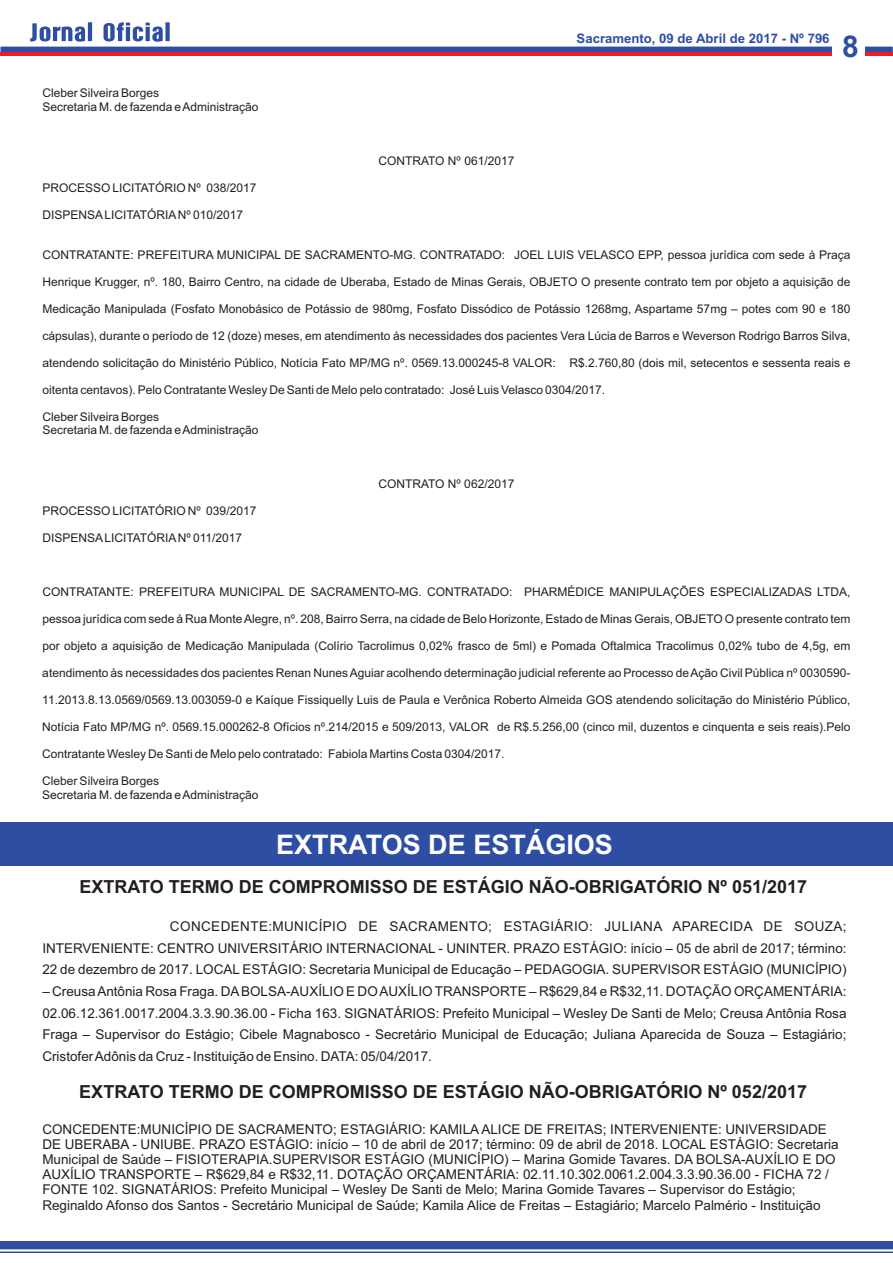
<style>
.page{position:relative;width:893px;height:1263px;background:#fff}
.page>*{position:absolute;margin:0;border:0;box-sizing:border-box;transform-origin:0 0}
.t1{font:700 30px "Arial";color:#2d4ea2}
.t2{font:700 27px "Arial";color:#fff}
.t3{font:700 18px "Arial";color:#231f20}
.t4{font:13.5px/21.6px "Arial";color:#231f20;text-align:justify}
.t5{font:700 13.2px "Arial";color:#2d4ea2}
.t6{font:12px/13.4px "Arial";color:#231f20}
</style>
<div class="page">
<div style="left:0;top:1242px;width:893px;height:11px;background:#98a8d1"></div>
<svg style="left:0;top:1242px;width:893px;height:9px"></svg>
<div style="left:0;top:47px;width:893px;height:7px;background:#2d4ea2"></div>
<hr style="left:0;top:52px;width:893px;height:4px;background:#ed1c24">
<svg style="left:30px;top:22px;width:140px;height:20px"></svg>
<div style="left:833px;top:28px;width:32px;height:44px;background:#fff"></div>
<div style="left:0;top:823px;width:893px;height:43px;background:#2d4ea2"></div>
<p class="t6" style="left:42px;top:87px;width:218px">Cleber Silveira Borges<br>Secretaria M. de fazenda e Administração</p>
<p class="t6" style="left:378px;top:155px;width:137px">CONTRATO Nº 061/2017</p>
<p class="t5" style="left:577px;top:33px;width:255px">Sacramento, 09 de Abril de 2017 - Nº 796</p>
<h1 class="t1" style="left:843px;top:34px;width:18px">7</h1>
<h1 class="t1" style="left:842px;top:35px;width:18px">8</h1>
<p class="t6" style="left:42px;top:182px;width:215px">PROCESSO LICITATÓRIO Nº 038/2017</p>
<p class="t6" style="left:42px;top:209px;width:202px">DISPENSALICITATÓRIANº 010/2017</p>
<p class="t6" style="left:42px;top:249px;width:809px">CONTRATANTE: PREFEITURA MUNICIPAL DE SACRAMENTO-MG. CONTRATADO: JOEL LUIS VELASCO EPP, pessoa jurídica com sede à Praça</p>
<p class="t6" style="left:42px;top:276px;width:809px">Henrique Krugger, nº. 180, Bairro Centro, na cidade de Uberaba, Estado de Minas Gerais, OBJETO O presente contrato tem por objeto a aquisição de</p>
<p class="t6" style="left:42px;top:303px;width:809px">Medicação Manipulada (Fosfato Monobásico de Potássio de 980mg, Fosfato Dissódico de Potássio 1268mg, Aspartame 57mg – potes com 90 e 180</p>
<p class="t6" style="left:42px;top:330px;width:809px">cápsulas), durante o período de 12 (doze) meses, em atendimento às necessidades dos pacientes Vera Lúcia de Barros e Weverson Rodrigo Barros Silva,</p>
<p class="t6" style="left:42px;top:357px;width:809px">atendendo solicitação do Ministério Público, Notícia Fato MP/MG nº. 0569.13.000245-8 VALOR: R$.2.760,80 (dois mil, setecentos e sessenta reais e</p>
<p class="t6" style="left:42px;top:384px;width:564px">oitenta centavos). Pelo Contratante Wesley De Santi de Melo pelo contratado: José Luis Velasco 0304/2017.</p>
<p class="t6" style="left:42px;top:411px;width:218px">Cleber Silveira Borges<br>Secretaria M. de fazenda e Administração</p>
<p class="t6" style="left:42px;top:505px;width:215px">PROCESSO LICITATÓRIO Nº 039/2017</p>
<p class="t6" style="left:42px;top:532px;width:201px">DISPENSALICITATÓRIANº 011/2017</p>
<p class="t6" style="left:378px;top:478px;width:137px">CONTRATO Nº 062/2017</p>
<p class="t6" style="left:42px;top:586px;width:809px">CONTRATANTE: PREFEITURA MUNICIPAL DE SACRAMENTO-MG. CONTRATADO: PHARMÉDICE MANIPULAÇÕES ESPECIALIZADAS LTDA,</p>
<p class="t6" style="left:42px;top:613px;width:809px">pessoa jurídica com sede à Rua Monte Alegre, nº. 208, Bairro Serra, na cidade de Belo Horizonte, Estado de Minas Gerais, OBJETO O presente contrato tem</p>
<p class="t6" style="left:42px;top:640px;width:809px">por objeto a aquisição de Medicação Manipulada (Colírio Tacrolimus 0,02% frasco de 5ml) e Pomada Oftalmica Tracolimus 0,02% tubo de 4,5g, em</p>
<p class="t6" style="left:42px;top:667px;width:809px">atendimento às necessidades dos pacientes Renan Nunes Aguiar acolhendo determinação judicial referente ao Processo de Ação Civil Pública nº 0030590-</p>
<p class="t6" style="left:42px;top:694px;width:809px">11.2013.8.13.0569/0569.13.003059-0 e Kaíque Fissiquelly Luis de Paula e Verônica Roberto Almeida GOS atendendo solicitação do Ministério Público,</p>
<p class="t6" style="left:42px;top:721px;width:809px">Notícia Fato MP/MG nº. 0569.15.000262-8 Ofícios nº.214/2015 e 509/2013, VALOR de R$.5.256,00 (cinco mil, duzentos e cinquenta e seis reais).Pelo</p>
<p class="t6" style="left:42px;top:748px;width:464px">Contratante Wesley De Santi de Melo pelo contratado: Fabiola Martins Costa 0304/2017.</p>
<p class="t6" style="left:42px;top:775px;width:218px">Cleber Silveira Borges<br>Secretaria M. de fazenda e Administração</p>
<h2 class="t2" style="left:276px;top:834px;width:338px">EXTRATOS DE ESTÁGIOS</h2>
<h3 class="t3" style="left:79px;top:880px;width:729px">EXTRATO TERMO DE COMPROMISSO DE ESTÁGIO NÃO-OBRIGATÓRIO Nº 051/2017</h3>
<p class="t4" style="left:42px;top:916px;width:806px;text-indent:128px">CONCEDENTE:MUNICÍPIO DE SACRAMENTO; ESTAGIÁRIO: JULIANA APARECIDA DE SOUZA; INTERVENIENTE: CENTRO UNIVERSITÁRIO INTERNACIONAL - UNINTER. PRAZO ESTÁGIO: início – 05 de abril de 2017; término:<br>22 de dezembro de 2017. LOCAL ESTÁGIO: Secretaria Municipal de Educação – PEDAGOGIA. SUPERVISOR ESTÁGIO (MUNICÍPIO)</p>
<p class="t4" style="left:42px;top:981px;width:806px">– Creusa Antônia Rosa Fraga. DABOLSA-AUXÍLIO E DO AUXÍLIO TRANSPORTE – R$629,84 e R$32,11. DOTAÇÃO ORÇAMENTÁRIA:<br>02.06.12.361.0017.2004.3.3.90.36.00 - Ficha 163. SIGNATÁRIOS: Prefeito Municipal – Wesley De Santi de Melo; Creusa Antônia Rosa Fraga – Supervisor do Estágio; Cibele Magnabosco - Secretário Municipal de Educação; Juliana Aparecida de Souza – Estagiário; Cristofer Adônis da Cruz - Instituição de Ensino. DATA: 05/04/2017.</p>
<h3 class="t3" style="left:79px;top:1085px;width:729px">EXTRATO TERMO DE COMPROMISSO DE ESTÁGIO NÃO-OBRIGATÓRIO Nº 052/2017</h3>
<p class="t4" style="left:42px;top:1123px;width:798px;line-height:15.1px;text-align:left">CONCEDENTE:MUNICÍPIO DE SACRAMENTO; ESTAGIÁRIO: KAMILA ALICE DE FREITAS; INTERVENIENTE: UNIVERSIDADE DE UBERABA - UNIUBE. PRAZO ESTÁGIO: início – 10 de abril de 2017; término: 09 de abril de 2018. LOCAL ESTÁGIO: Secretaria Municipal de Saúde – FISIOTERAPIA.SUPERVISOR ESTÁGIO (MUNICÍPIO) – Marina Gomide Tavares. DA BOLSA-AUXÍLIO E DO AUXÍLIO TRANSPORTE – R$629,84 e R$32,11. DOTAÇÃO ORÇAMENTÁRIA: 02.11.10.302.0061.2.004.3.3.90.36.00 - FICHA 72 / FONTE 102. SIGNATÁRIOS: Prefeito Municipal – Wesley De Santi de Melo; Marina Gomide Tavares – Supervisor do Estágio; Reginaldo Afonso dos Santos - Secretário Municipal de Saúde; Kamila Alice de Freitas – Estagiário; Marcelo Palmério - Instituição</p>
<h2 class="t2" style="left:304px;top:833px;width:281px">ATOS FICIAIS SAAE</h2>
</div>
